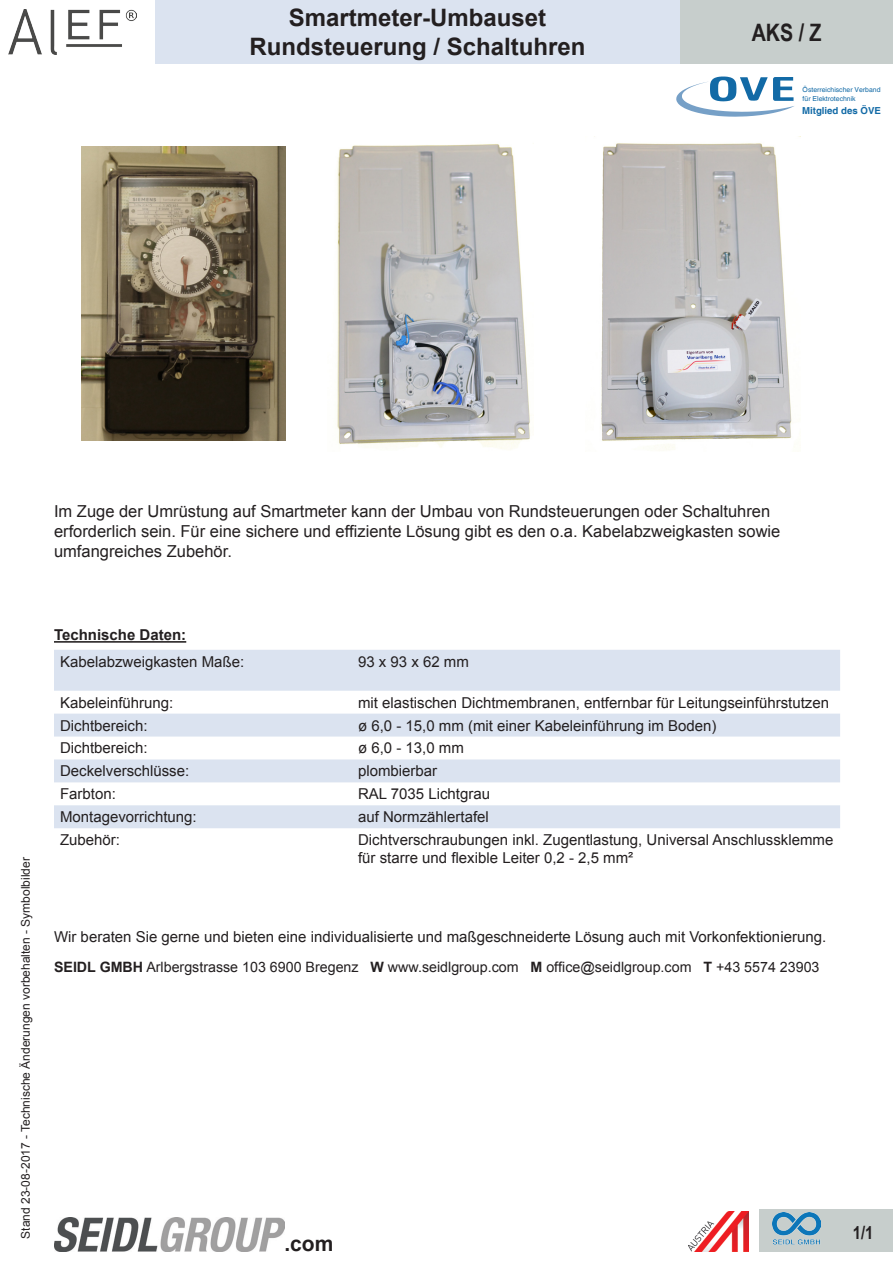
<style>
.page{position:relative;width:893px;height:1263px;background:#fff}
.page>*{position:absolute;margin:0;border:0;box-sizing:border-box;transform-origin:0 0}
.t1{font:700 24px "Arial";color:#231f20}
.t2{font:700 24px "Arial Narrow";color:#231f20}
.t3{font:700 21px "Arial";color:#231f20}
.t4{font:700 18px "Arial Narrow";color:#231f20}
.t5{font:16.5px/19.8px "Arial";color:#231f20}
.t6{font:15px/18px "Arial";color:#231f20}
.t7{font:700 15px "Arial";color:#231f20}
.t8{font:14.25px "Arial";color:#231f20}
.t9{font:12px "Arial";color:#231f20}
.t10{font:700 9.6px "Helvetica";color:#126aa6}
.t11{font:6.9px/8.2px "Helvetica";color:#126aa6}
.s1{font-weight:700}
</style>
<div class="page">
<div style="left:155px;top:0;width:525px;height:64px;background:#dbe3f0"></div>
<div style="left:680px;top:0;width:213px;height:64px;background:#c7cecc"></div>
<div style="left:760px;top:1209px;width:133px;height:42px;background:#c7cecc"></div>
<hr style="left:54px;top:641px;width:132px;height:2px;background:#231f20">
<img style="left:773px;top:1213px;width:48px;height:32px">
<img style="left:54px;top:1217px;width:230px;height:34px">
<img style="left:594px;top:136px;width:207px;height:315px">
<svg style="left:676px;top:77px;width:118px;height:40px"></svg>
<svg style="left:54px;top:650px;width:786px;height:178px;fill:#dbe3f0"></svg>
<img style="left:688px;top:1212px;width:60px;height:39px">
<img style="left:9px;top:9px;width:127px;height:45px">
<img style="left:337px;top:144px;width:193px;height:306px">
<img style="left:81px;top:147px;width:204px;height:293px">
<p class="t1" style="left:289px;top:2px;width:259px">Smartmeter-Umbauset</p>
<p class="t1" style="left:250px;top:31px;width:338px">Rundsteuerung / Schaltuhren</p>
<p class="t2" style="left:752px;top:14px;width:71px">AKS / Z</p>
<p class="t11" style="left:803px;top:86px;width:79px">Österreichischer Verband für Elektrotechnik</p>
<p class="t10" style="left:802px;top:105px;width:80px">Mitglied des ÖVE</p>
<p class="t5" style="left:54px;top:501px;width:728px">Im Zuge der Umrüstung auf Smartmeter kann der Umbau von Rundsteuerungen oder Schaltuhren erforderlich sein. Für eine sichere und effiziente Lösung gibt es den o.a. Kabelabzweigkasten sowie umfangreiches Zubehör.</p>
<p class="t9" style="left:18px;top:1238px;width:383px;rotate:-90deg">Stand 23-08-2017 - Technische Änderungen vorbehalten - Symbolbilder</p>
<p class="t7" style="left:54px;top:625px;width:134px">Technische Daten:</p>
<p class="t6" style="left:60px;top:653px;width:186px">Kabelabzweigkasten Maße:</p>
<p class="t6" style="left:358px;top:653px;width:112px">93 x 93 x 62 mm</p>
<p class="t6" style="left:60px;top:693px;width:115px">Kabeleinführung:</p>
<p class="t6" style="left:358px;top:693px;width:473px">mit elastischen Dichtmembranen, entfernbar für Leitungseinführstutzen</p>
<p class="t6" style="left:60px;top:716px;width:89px">Dichtbereich:</p>
<p class="t6" style="left:358px;top:716px;width:360px">ø 6,0 - 15,0 mm (mit einer Kabeleinführung im Boden)</p>
<p class="t6" style="left:60px;top:739px;width:89px">Dichtbereich:</p>
<p class="t6" style="left:358px;top:739px;width:107px">ø 6,0 - 13,0 mm</p>
<p class="t6" style="left:60px;top:762px;width:131px">Deckelverschlüsse:</p>
<p class="t6" style="left:358px;top:762px;width:81px">plombierbar</p>
<p class="t6" style="left:60px;top:785px;width:57px">Farbton:</p>
<p class="t6" style="left:358px;top:785px;width:134px">RAL 7035 Lichtgrau</p>
<p class="t6" style="left:60px;top:808px;width:138px">Montagevorrichtung:</p>
<p class="t6" style="left:358px;top:808px;width:132px">auf Normzählertafel</p>
<p class="t6" style="left:60px;top:831px;width:62px">Zubehör:</p>
<p class="t6" style="left:358px;top:831px;width:477px">Dichtverschraubungen inkl. Zugentlastung, Universal Anschlussklemme für starre und flexible Leiter 0,2 - 2,5 mm²</p>
<p class="t6" style="left:54px;top:928px;width:774px">Wir beraten Sie gerne und bieten eine individualisierte und maßgeschneiderte Lösung auch mit Vorkonfektionierung.</p>
<p class="t8" style="left:54px;top:958px;width:767px"><span class="s1">SEIDL GMBH</span> Arlbergstrasse 103 6900 Bregenz <span class="s1">W</span> www.seidlgroup.com <span class="s1">M</span> office@seidlgroup.com <span class="s1">T</span> +43 5574 23903</p>
<p class="t3" style="left:284px;top:1230px;width:51px">.com</p>
<p class="t4" style="left:853px;top:1219px;width:22px">1/1</p>
</div>
